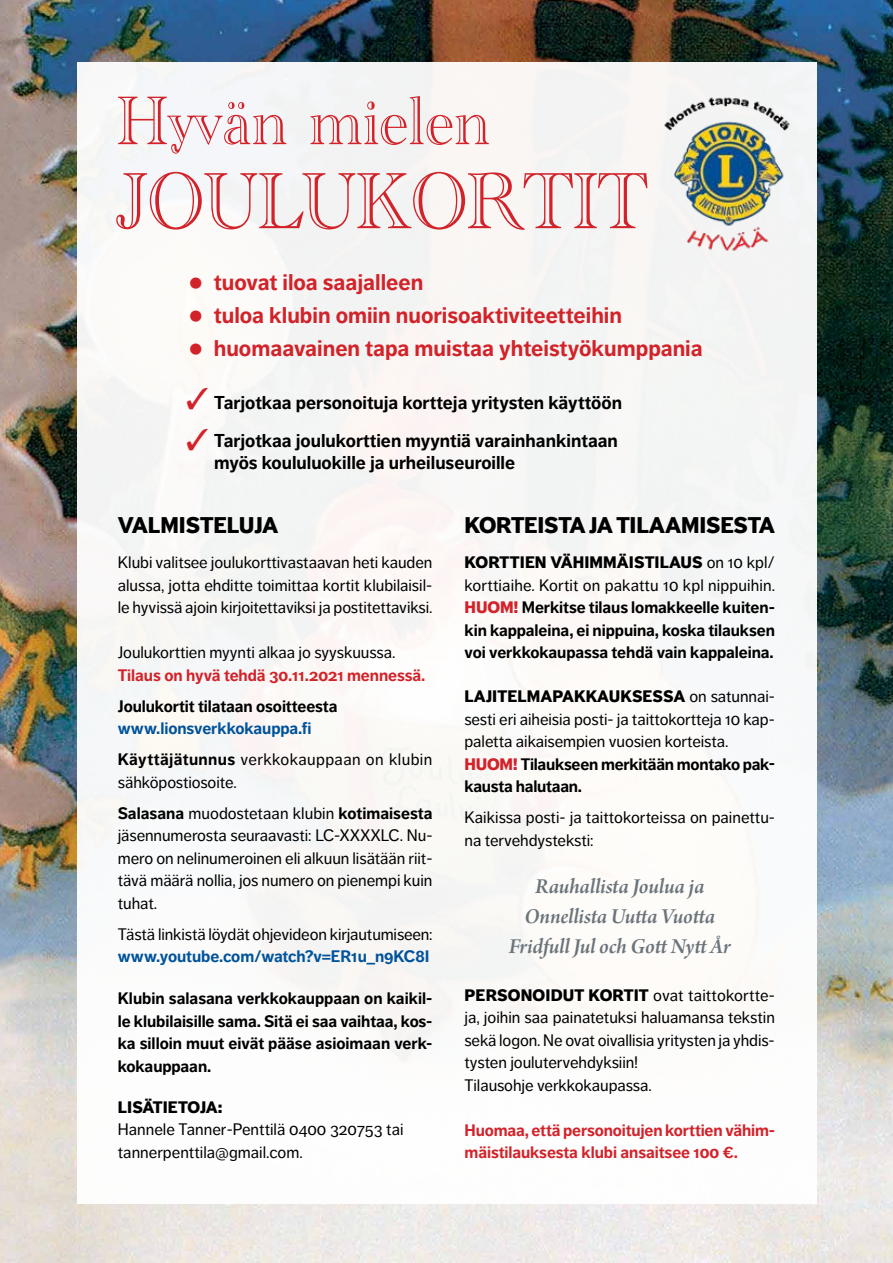
<style>
.page{position:relative;width:893px;height:1263px;background:#fff}
.page>*{position:absolute;margin:0;border:0;box-sizing:border-box;transform-origin:0 0}
.t1{font:82.5px "Academy Engraved Let Plain";letter-spacing:-.02em;color:#d2232a;scale:.9 1}
.t2{font:71.25px "Academy Engraved Let Plain";color:#d2232a;scale:.9 1}
.t3{font:700 22.5px "Dagny OT";color:#d2232a}
.t4{font:22.5px/30px "Arno Pro Smbd Italic Subhead";letter-spacing:-.01em;color:#6a747b;text-align:center}
.t5{font:900 22.5px "Dagny OT";letter-spacing:-.01em;color:#000}
.t6{font:700 18.45px/38px "Dagny OT";color:#000}
.t7{font:16.5px/22.5px "Dagny OT";letter-spacing:-.005em;color:#000}
.t8{font:700 16.5px/22.5px "Dagny OT";letter-spacing:-.005em;color:#000;text-align:justify}
.t9{font:700 16.5px/22.5px "Dagny OT";letter-spacing:-.005em;color:#d2232a}
.t10{font:700 16.5px/31px "Dagny OT";letter-spacing:-.005em;color:#00539b}
.t11{font:900 16.5px "Dagny OT";letter-spacing:-.005em;color:#000}
.s1{font-size:36px}
.s2{color:#000}
.s3{font-weight:400;color:#000}
.s4{font-weight:700}
.s5{font-weight:900}
.s6{font-weight:400}
.s7{font-weight:900;color:#d2232a}
</style>
<div class="page">
<img style="left:0;top:0;width:893px;height:1263px">
<div style="left:77px;top:62px;width:739px;height:1141px;background:#faf8f7"></div>
<img style="left:664px;top:97px;width:126px;height:154px">
<h2 class="t2" style="left:116px;top:68px;width:417px">Hyvän mielen</h2>
<h1 class="t1" style="left:116px;top:140px;width:592px">JOULUKORTIT</h1>
<h3 class="t3" style="left:188px;top:269px;width:237px"><span class="s1">•</span> tuovat iloa saajalleen</h3>
<h3 class="t3" style="left:188px;top:302px;width:435px"><span class="s1">•</span> tuloa klubin omiin nuorisoaktiviteetteihin</h3>
<h3 class="t3" style="left:188px;top:335px;width:516px"><span class="s1">•</span> huomaavainen tapa muistaa yhteistyökumppania</h3>
<p class="t6" style="left:214px;top:384px;width:409px">Tarjotkaa personoituja kortteja yritysten käyttöön<br>Tarjotkaa joulukorttien myyntiä varainhankintaan</p>
<p class="t6" style="left:214px;top:444px;width:302px">myös koululuokille ja urheiluseuroille</p>
<h3 class="t5" style="left:118px;top:511px;width:162px">VALMISTELUJA</h3>
<p class="t7" style="left:118px;top:551px;width:316px;text-align:justify">Klubi valitsee joulukorttivastaavan heti kauden alussa, jotta ehditte toimittaa kortit klubilaisil&shy;le hyvissä ajoin kirjoitettaviksi ja postitettaviksi.</p>
<p class="t7" style="left:118px;top:641px;width:279px">Joulukorttien myynti alkaa jo syyskuussa.</p>
<p class="t9" style="left:118px;top:664px;width:309px">Tilaus on hyvä tehdä 30.11.2021 mennessä.</p>
<p class="t8" style="left:118px;top:695px;width:221px">Joulukortit tilataan osoitteesta</p>
<p class="t10" style="left:118px;top:713px;width:316px">www.lionsverkkokauppa.fi<br><span class="s2">Käyttäjätunnus</span> <span class="s3">verkkokauppaan on klubin</span></p>
<p class="t7" style="left:118px;top:767px;width:316px;line-height:31px">sähköpostiosoite.<br><span class="s4">Salasana</span> muodostetaan klubin <span class="s4">kotimaisesta</span></p>
<p class="t7" style="left:118px;top:824px;width:316px;text-align:justify">jäsennumerosta seuraavasti: LC-XXXXLC. Nu&shy;mero on nelinumeroinen eli alkuun lisätään riit&shy;tävä määrä nollia, jos numero on pienempi kuin tuhat.</p>
<p class="t7" style="left:118px;top:923px;width:316px">Tästä linkistä löydät ohjevideon kirjautumiseen:</p>
<p class="t10" style="left:118px;top:941px;width:313px">www.youtube.com/watch?v=ER1u_n9KC8I</p>
<p class="t8" style="left:118px;top:987px;width:316px">Klubin salasana verkkokauppaan on kaikil&shy;le klubilaisille sama. Sitä ei saa vaihtaa, kos&shy;ka silloin muut eivät pääse asioimaan verk&shy;kokauppaan.</p>
<p class="t11" style="left:118px;top:1097px;width:106px">LISÄTIETOJA:</p>
<p class="t7" style="left:118px;top:1118px;width:287px">Hannele Tanner-Penttilä 0400 320753 tai tannerpenttila@gmail.com.</p>
<h3 class="t5" style="left:465px;top:511px;width:312px">KORTEISTA JA TILAAMISESTA</h3>
<p class="t8" style="left:464px;top:551px;width:312px"><span class="s5">KORTTIEN VÄHIMMÄISTILAUS</span> <span class="s6">on 10 kpl/ korttiaihe. Kortit on pakattu 10 kpl nippuihin.<br></span><span class="s7">HUOM!</span> Merkitse tilaus lomakkeelle kuiten&shy;kin kappaleina, ei nippuina, koska tilauksen voi verkkokaupassa tehdä vain kappaleina.</p>
<p class="t7" style="left:464px;top:685px;width:312px"><span class="s5">LAJITELMAPAKKAUKSESSA</span> on satunnai&shy;sesti eri aiheisia posti- ja taittokortteja 10 kap&shy;paletta aikaisempien vuosien korteista.<br><span class="s7">HUOM!</span> <span class="s4">Tilaukseen merkitään montako pak&shy;kausta halutaan.</span></p>
<p class="t7" style="left:464px;top:806px;width:312px">Kaikissa posti- ja taittokorteissa on painettu&shy;na tervehdysteksti:</p>
<h3 class="t4" style="left:509px;top:872px;width:223px">Rauhallista Joulua ja<br>Onnellista Uutta Vuotta<br>Fridfull Jul och Gott Nytt År</h3>
<p class="t7" style="left:465px;top:984px;width:312px"><span class="s5">PERSONOIDUT KORTIT</span> ovat taittokortte&shy;ja, joihin saa painatetuksi haluamansa tekstin sekä logon. Ne ovat oivallisia yritysten ja yhdis&shy;tysten joulutervehdyksiin!<br>Tilausohje verkkokaupassa.</p>
<p class="t9" style="left:465px;top:1119px;width:312px">Huomaa, että personoitujen korttien vähim&shy;mäistilauksesta klubi ansaitsee 100 €.</p>
</div>
